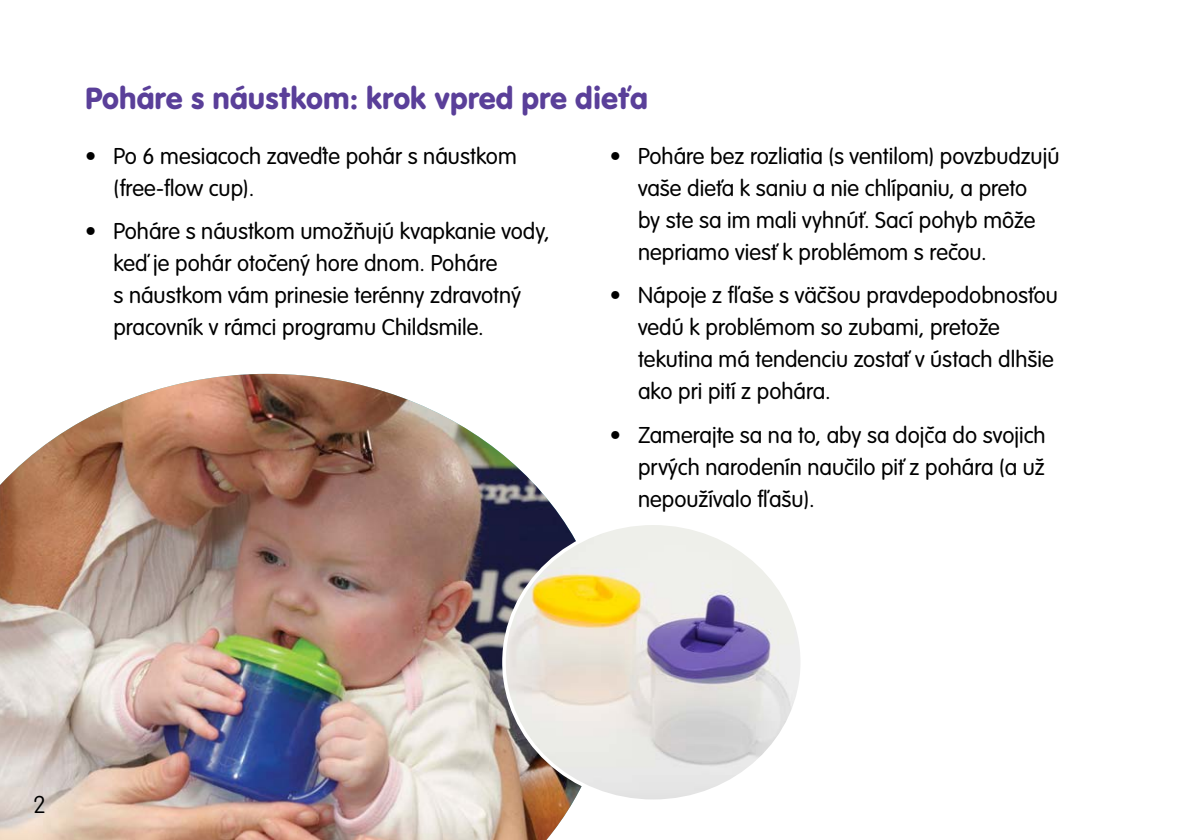
<style>
.page{position:relative;width:1191px;height:840px;background:#fff}
.page>*{position:absolute;margin:0;border:0;box-sizing:border-box;transform-origin:0 0}
.Headings{font:32px "VAG Rundschrift D";color:#5a3f99}
.Bulleted_Body{font:300 24px/32px "VAG Rundschrift D";color:#000}
.Body{font:100 24px "VAG Rounded Std";color:#000}
</style>
<div class="page">
<img style="left:0;top:373px;width:574px;height:466px">
<img style="left:504px;top:523px;width:295px;height:277px">
<h1 class="Headings" style="left:85px;top:79px;width:564px">Poháre s náustkom: krok vpred pre dieťa</h1>
<p class="Bulleted_Body" style="left:113px;top:140px;width:405px;text-indent:-28px">• Po 6 mesiacoch zaveďte pohár s náustkom (free-flow cup).</p>
<p class="Bulleted_Body" style="left:113px;top:215px;width:438px;text-indent:-28px">• Poháre s náustkom umožňujú kvapkanie vody, keď je pohár otočený hore dnom. Poháre<br>s náustkom vám prinesie terénny zdravotný pracovník v rámci programu Childsmile.</p>
<p class="Bulleted_Body" style="left:638px;top:140px;width:423px;text-indent:-28px">• Poháre bez rozliatia (s ventilom) povzbudzujú vaše dieťa k saniu a nie chlípaniu, a preto<br>by ste sa im mali vyhnúť. Sací pohyb môže nepriamo viesť k problémom s rečou.</p>
<p class="Bulleted_Body" style="left:638px;top:279px;width:421px;text-indent:-28px">• Nápoje z fľaše s väčšou pravdepodobnosťou vedú k problémom so zubami, pretože tekutina má tendenciu zostať v ústach dlhšie ako pri pití z pohára.</p>
<p class="Bulleted_Body" style="left:638px;top:419px;width:409px;text-align:justify;text-indent:-28px">• Zamerajte sa na to, aby sa dojča do svojich prvých narodenín naučilo piť z pohára (a už nepoužívalo fľašu).</p>
<p class="Body" style="left:33px;top:790px;width:14px">2</p>
</div>
